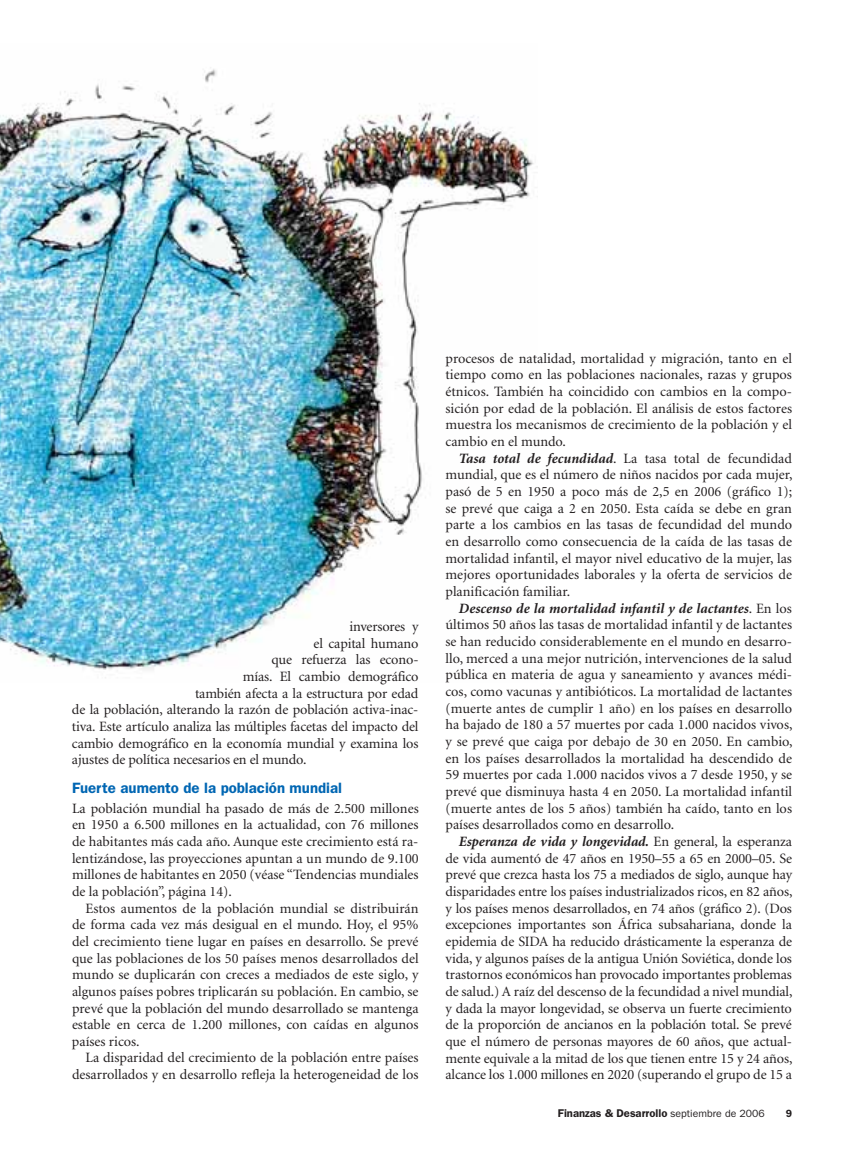
<style>
.page{position:relative;width:864px;height:1161px;background:#fff}
.page>*{position:absolute;margin:0;border:0;box-sizing:border-box;transform-origin:0 0}
.t1{font:600 15px "Franklin Gothic";color:#0066b3}
.t2{font:14.25px/16.6px "Minion";letter-spacing:-.005em;color:#231f20;text-align:justify}
.t3{font:600 11.25px "Franklin Gothic";color:#231f20}
.t4{font:600 10.5px "Franklin Gothic";color:#231f20}
.s1{font-weight:700;font-style:italic}
.s2{font-weight:400;font-size:10.5px}
</style>
<div class="page">
<img style="left:0;top:67px;width:534px;height:611px">
<p class="t2" style="left:350px;top:619px;width:70px">inversores y</p>
<p class="t2" style="left:314px;top:636px;width:106px">el capital humano</p>
<p class="t2" style="left:271px;top:653px;width:149px">que refuerza las econo-</p>
<p class="t2" style="left:243px;top:669px;width:177px">mías. El cambio demográfico</p>
<p class="t2" style="left:195px;top:686px;width:225px">también afecta a la estructura por edad</p>
<p class="t2" style="left:72px;top:703px;width:348px">de la población, alterando la razón de población activa-inac-</p>
<p class="t2" style="left:72px;top:719px;width:348px">tiva. Este artículo analiza las múltiples facetas del impacto del</p>
<p class="t2" style="left:72px;top:736px;width:348px">cambio demográfico en la economía mundial y examina los</p>
<p class="t2" style="left:72px;top:753px;width:236px">ajustes de política necesarios en el mundo.</p>
<p class="t1" style="left:72px;top:783px;width:272px">Fuerte aumento de la población mundial</p>
<p class="t2" style="left:72px;top:801px;width:348px">La población mundial ha pasado de más de 2.500 millones en 1950 a 6.500 millones en la actualidad, con 76 millones de habitantes más cada año. Aunque este crecimiento está ra&shy;lentizándose, las proyecciones apuntan a un mundo de 9.100 millones de habitantes en 2050 (véase “Tendencias mundiales de la población”, página 14).</p>
<p class="t2" style="left:72px;top:901px;width:348px;text-indent:14px">Estos aumentos de la población mundial se distribuirán de forma cada vez más desigual en el mundo. Hoy, el 95% del crecimiento tiene lugar en países en desarrollo. Se prevé que las poblaciones de los 50 países menos desarrollados del mundo se duplicarán con creces a mediados de este siglo, y algunos países pobres triplicarán su población. En cambio, se prevé que la población del mundo desarrollado se mantenga estable en cerca de 1.200 millones, con caídas en algunos países ricos.</p>
<p class="t2" style="left:72px;top:1051px;width:348px;text-align:right">La disparidad del crecimiento de la población entre países desarrollados y en desarrollo refleja la heterogeneidad de los</p>
<p class="t2" style="left:445px;top:351px;width:348px">procesos de natalidad, mortalidad y migración, tanto en el tiempo como en las poblaciones nacionales, razas y grupos étnicos. También ha coincidido con cambios en la compo&shy;sición por edad de la población. El análisis de estos factores muestra los mecanismos de crecimiento de la población y el cambio en el mundo.</p>
<p class="t2" style="left:445px;top:451px;width:349px;text-indent:13px"><span class="s1">Tasa total de fecundidad</span>. La tasa total de fecundidad mundial, que es el número de niños nacidos por cada mujer, pasó de 5 en 1950 a poco más de 2,5 en 2006 (gráfico 1); se prevé que caiga a 2 en 2050. Esta caída se debe en gran parte a los cambios en las tasas de fecundidad del mundo en desarrollo como consecuencia de la caída de las tasas de mortalidad infantil, el mayor nivel educativo de la mujer, las mejores oportunidades laborales y la oferta de servicios de planificación familiar.</p>
<p class="t2" style="left:445px;top:601px;width:349px;text-indent:13px"><span class="s1">Descenso de la mortalidad infantil y de lactantes</span>. En los últimos 50 años las tasas de mortalidad infantil y de lactantes se han reducido considerablemente en el mundo en desarro&shy;llo, merced a una mejor nutrición, intervenciones de la salud pública en materia de agua y saneamiento y avances médi&shy;cos, como vacunas y antibióticos. La mortalidad de lactantes (muerte antes de cumplir 1 año) en los países en desarrollo ha bajado de 180 a 57 muertes por cada 1.000 nacidos vivos, y se prevé que caiga por debajo de 30 en 2050. En cambio, en los países desarrollados la mortalidad ha descendido de 59 muertes por cada 1.000 nacidos vivos a 7 desde 1950, y se prevé que disminuya hasta 4 en 2050. La mortalidad infantil (muerte antes de los 5 años) también ha caído, tanto en los países desarrollados como en desarrollo.</p>
<p class="t2" style="left:445px;top:834px;width:349px;text-indent:13px"><span class="s1">Esperanza de vida y longevidad.</span> En general, la esperanza de vida aumentó de 47 años en 1950–55 a 65 en 2000–05. Se prevé que crezca hasta los 75 a mediados de siglo, aunque hay disparidades entre los países industrializados ricos, en 82 años, y los países menos desarrollados, en 74 años (gráfico 2). (Dos excepciones importantes son África subsahariana, donde la epidemia de SIDA ha reducido drásticamente la esperanza de vida, y algunos países de la antigua Unión Soviética, donde los trastornos económicos han provocado importantes problemas de salud.) A raíz del descenso de la fecundidad a nivel mundial, y dada la mayor longevidad, se observa un fuerte crecimiento de la proporción de ancianos en la población total. Se prevé que el número de personas mayores de 60 años, que actual&shy;mente equivale a la mitad de los que tienen entre 15 y 24 años, alcance los 1.000 millones en 2020 (superando el grupo de 15 a</p>
<p class="t3" style="left:558px;top:1109px;width:208px">Finanzas &amp; Desarrollo <span class="s2">septiembre de 2006</span></p>
<p class="t4" style="left:786px;top:1110px;width:8px">9</p>
</div>
